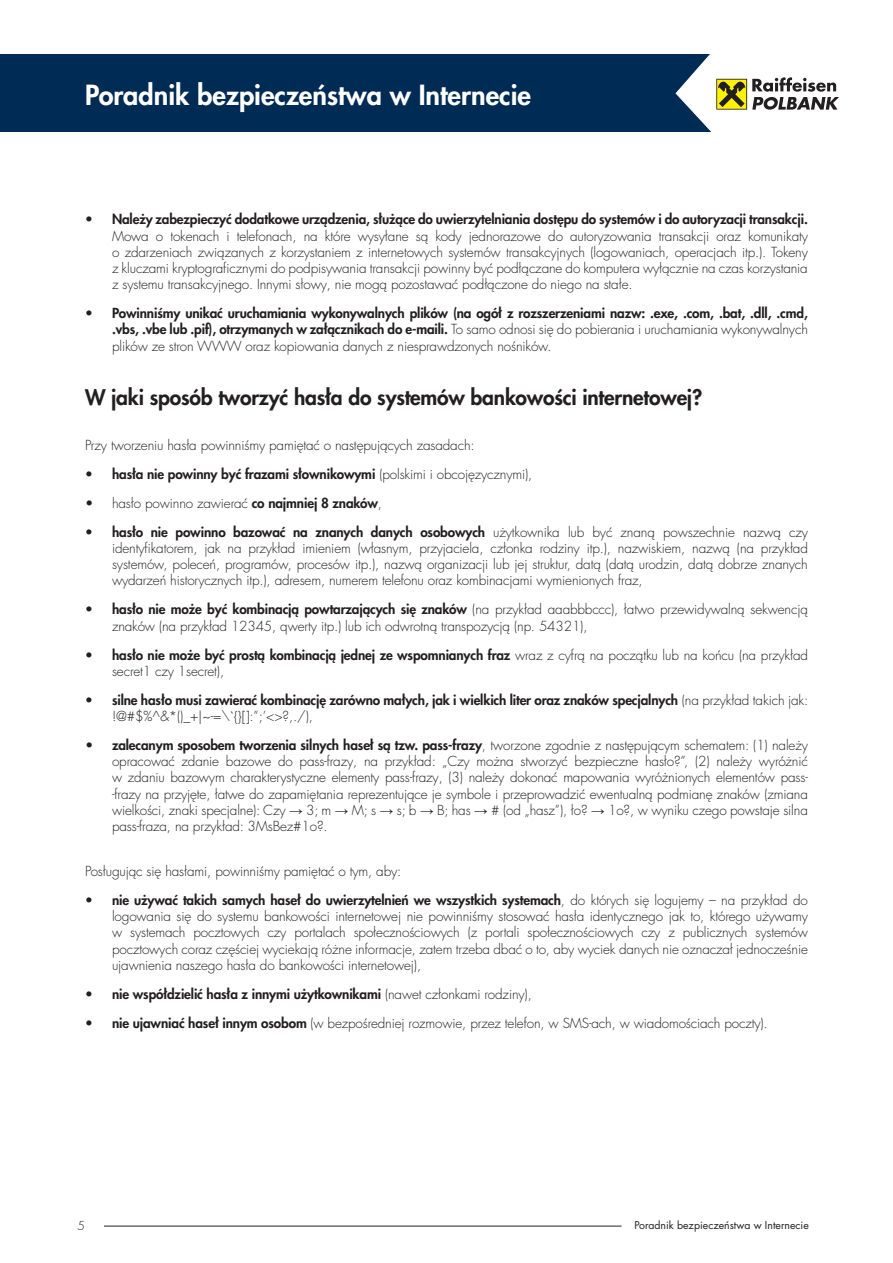
<style>
.page{position:relative;width:893px;height:1263px;background:#fff}
.page>*{position:absolute;margin:0;border:0;box-sizing:border-box;transform-origin:0 0}
.t1{font:800 27px "Futura LT Pro";color:#fff}
.t2{font:800 21px "Futura LT Pro";letter-spacing:-.01em;color:#231f20}
.t3{font:300 13.5px/16.2px "Futura LT Pro";letter-spacing:-.01em;color:#231f20;text-align:justify}
.t4{font:800 13.5px/16.2px "Futura LT Pro";letter-spacing:-.01em;color:#231f20;text-align:justify}
.t5{font:300 12px "Futura LT Pro";color:#231f20}
.t6{font:10.5px "Futura LT Pro";color:#231f20}
.s1{font-weight:300}
.s2{font-weight:800}
.s3{font-family:"Arial";font-weight:400}
</style>
<div class="page">
<hr style="left:104px;top:1226px;width:517px;height:1px;background:#231f20">
<div style="left:0;top:55px;width:893px;height:77px;background:#002b54"></div>
<svg style="left:676px;top:54px;width:217px;height:78px"></svg>
<svg style="left:716px;top:79px;width:31px;height:31px"></svg>
<div style="left:717px;top:80px;width:29px;height:29px;background:#fff200"></div>
<svg style="left:718px;top:81px;width:27px;height:26px"></svg>
<svg style="left:752px;top:77px;width:87px;height:33px"></svg>
<h1 class="t1" style="left:85px;top:74px;width:447px">Poradnik bezpieczeństwa w Internecie</h1>
<p class="t4" style="left:85px;top:211px;width:724px">• Należy zabezpieczyć dodatkowe urządzenia, służące do uwierzytelniania dostępu do systemów i do autoryzacji transakcji.</p>
<p class="t3" style="left:112px;top:228px;width:697px">Mowa o tokenach i telefonach, na które wysyłane są kody jednorazowe do autoryzowania transakcji oraz komunikaty o zdarzeniach związanych z korzystaniem z internetowych systemów transakcyjnych (logowaniach, operacjach itp.). Tokeny z kluczami kryptograficznymi do podpisywania transakcji powinny być podłączane do komputera wyłącznie na czas korzystania z systemu transakcyjnego. Innymi słowy, nie mogą pozostawać podłączone do niego na stałe.</p>
<p class="t4" style="left:112px;top:305px;width:697px;text-indent:-27px">• Powinniśmy unikać uruchamiania wykonywalnych plików (na ogół z rozszerzeniami nazw: .exe, .com, .bat, .dll, .cmd, .vbs, .vbe lub .pif), otrzymanych w załącznikach do e-maili. <span class="s1">To samo odnosi się do pobierania i uruchamiania wykonywalnych plików ze stron WWW oraz kopiowania danych z niesprawdzonych nośników.</span></p>
<h2 class="t2" style="left:85px;top:381px;width:619px">W jaki sposób tworzyć hasła do systemów bankowości internetowej?</h2>
<p class="t3" style="left:85px;top:437px;width:391px">Przy tworzeniu hasła powinniśmy pamiętać o następujących zasadach:</p>
<p class="t4" style="left:85px;top:465px;width:449px">• hasła nie powinny być frazami słownikowymi <span class="s1">(polskimi i obcojęzycznymi),</span></p>
<p class="t3" style="left:85px;top:495px;width:299px">• hasło powinno zawierać <span class="s2">co najmniej 8 znaków</span>,</p>
<p class="t3" style="left:112px;top:524px;width:697px;text-indent:-27px"><span class="s2">• hasło nie powinno bazować na znanych danych osobowych</span> użytkownika lub być znaną powszechnie nazwą czy identyfikatorem, jak na przykład imieniem (własnym, przyjaciela, członka rodziny itp.), nazwiskiem, nazwą (na przykład systemów, poleceń, programów, procesów itp.), nazwą organizacji lub jej struktur, datą (datą urodzin, datą dobrze znanych wydarzeń historycznych itp.), adresem, numerem telefonu oraz kombinacjami wymienionych fraz,</p>
<p class="t3" style="left:112px;top:601px;width:697px;text-indent:-27px"><span class="s2">• hasło nie może być kombinacją powtarzających się znaków</span> (na przykład aaabbbccc), łatwo przewidywalną sekwencją znaków (na przykład 12345, qwerty itp.) lub ich odwrotną transpozycją (np. 54321),</p>
<p class="t3" style="left:112px;top:647px;width:697px;text-indent:-27px"><span class="s2">• hasło nie może być prostą kombinacją jednej ze wspomnianych fraz</span> wraz z cyfrą na początku lub na końcu (na przykład secret1 czy 1secret),</p>
<p class="t4" style="left:112px;top:691px;width:698px;text-indent:-27px">• silne hasło musi zawierać kombinację zarówno małych, jak i wielkich liter oraz znaków specjalnych <span class="s1">(na przykład takich jak: !@#$%^&amp;*()_+|~-=\`{}[]:”;’&lt;&gt;?,./),</span></p>
<p class="t3" style="left:112px;top:737px;width:697px;text-indent:-27px">• <span class="s2">zalecanym sposobem tworzenia silnych haseł są tzw. pass-frazy</span>, tworzone zgodnie z następującym schematem: (1) należy opracować zdanie bazowe do pass-frazy, na przykład: „Czy można stworzyć bezpieczne hasło?”, (2) należy wyróżnić w zdaniu bazowym charakterystyczne elementy pass-frazy, (3) należy dokonać mapowania wyróżnionych elementów pass--frazy na przyjęte, łatwe do zapamiętania reprezentujące je symbole i przeprowadzić ewentualną podmianę znaków (zmiana wielkości, znaki specjalne): Czy <span class="s3">→</span> 3; m <span class="s3">→</span> M; s <span class="s3">→</span> s; b <span class="s3">→</span> B; has <span class="s3">→</span> # (od „hasz”), ło? <span class="s3">→</span> 1o?, w wyniku czego powstaje silna pass-fraza, na przykład: 3MsBez#1o?.</p>
<p class="t3" style="left:85px;top:863px;width:318px">Posługując się hasłami, powinniśmy pamiętać o tym, aby:</p>
<p class="t3" style="left:112px;top:892px;width:697px;text-indent:-27px"><span class="s2">• nie używać takich samych haseł do uwierzytelnień we wszystkich systemach</span>, do których się logujemy – na przykład do logowania się do systemu bankowości internetowej nie powinniśmy stosować hasła identycznego jak to, którego używamy w systemach pocztowych czy portalach społecznościowych (z portali społecznościowych czy z publicznych systemów pocztowych coraz częściej wyciekają różne informacje, zatem trzeba dbać o to, aby wyciek danych nie oznaczał jednocześnie ujawnienia naszego hasła do bankowości internetowej),</p>
<p class="t4" style="left:85px;top:985px;width:448px">• nie współdzielić hasła z innymi użytkownikami <span class="s1">(nawet członkami rodziny),</span></p>
<p class="t3" style="left:85px;top:1015px;width:684px"><span class="s2">• nie ujawniać haseł innym osobom</span> (w bezpośredniej rozmowie, przez telefon, w SMS-ach, w wiadomościach poczty).</p>
<p class="t5" style="left:78px;top:1217px;width:9px">5</p>
<p class="t6" style="left:634px;top:1218px;width:176px">Poradnik bezpieczeństwa w Internecie</p>
</div>
